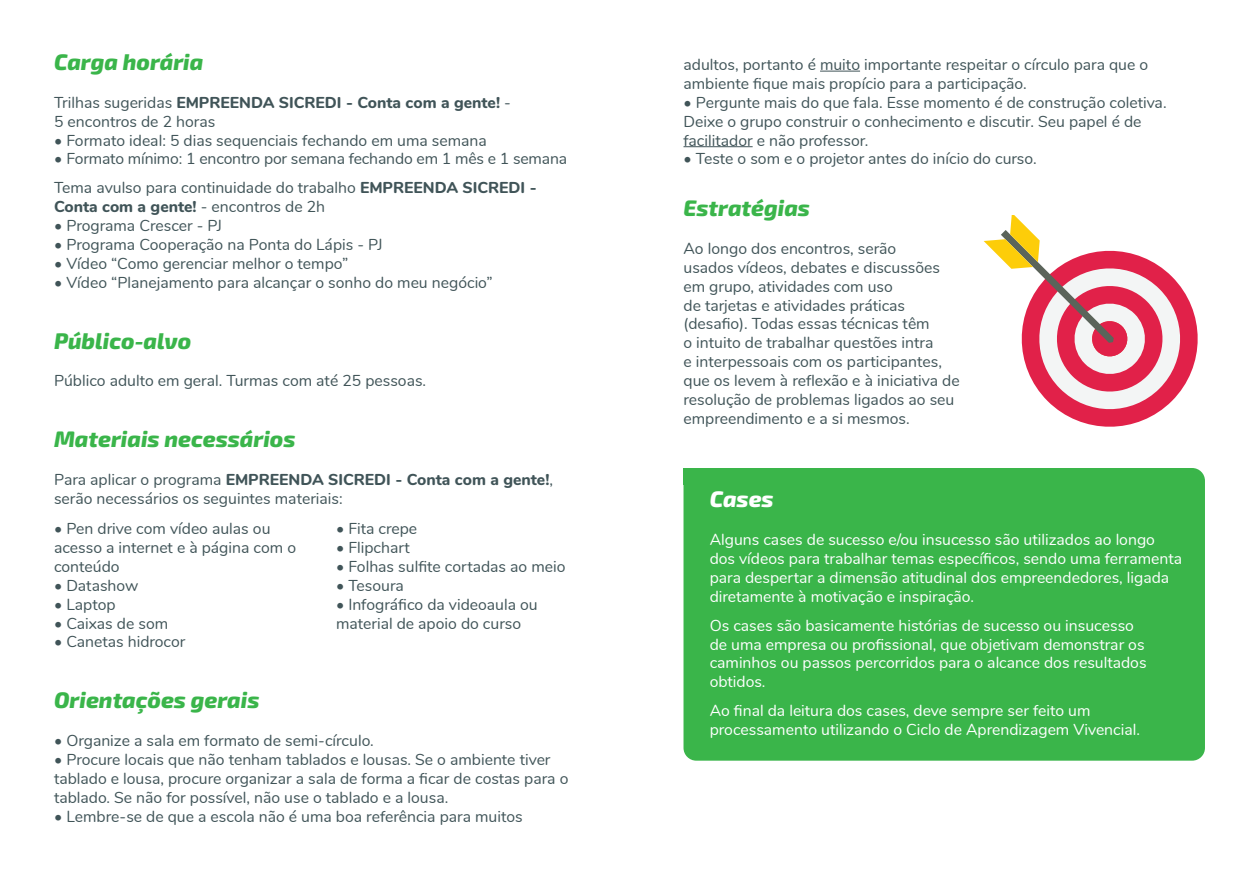
<style>
.page{position:relative;width:1259px;height:893px;background:#fff}
.page>*{position:absolute;margin:0;border:0;box-sizing:border-box;transform-origin:0 0}
.t1{font:italic 800 22.5px "Exo 2.0";color:#3ab54a}
.t2{font:italic 800 22.5px "Exo 2.0";color:#fff}
.t3{font:15.75px/18.9px "Nunito";color:#405458}
.t4{font:15.75px/18.9px "Nunito";color:#fff}
.t5{font:800 15.75px "Nunito";color:#405458}
.s1{font-weight:800}
.s2{font-weight:400}
</style>
<div class="page">
<div style="left:683px;top:468px;width:522px;height:293px;background:#3ab54a;border-radius:13px"></div>
<div style="left:683px;top:468px;width:16px;height:16px;background:#3ab54a"></div>
<svg style="left:983px;top:215px;width:214px;height:212px"></svg>
<hr style="left:820px;top:71px;width:40px;height:1px;background:#405458">
<hr style="left:683px;top:146px;width:69px;height:1px;background:#405458">
<h1 class="t1" style="left:54px;top:48px;width:151px">Carga horária</h1>
<p class="t3" style="left:54px;top:92px;width:458px">Trilhas sugeridas <span class="s1">EMPREENDA SICREDI - Conta com a gente!</span> -<br>5 encontros de 2 horas</p>
<p class="t3" style="left:54px;top:130px;width:434px">• Formato ideal: 5 dias sequenciais fechando em uma semana</p>
<p class="t3" style="left:54px;top:144px;width:515px;line-height:28.8px">• Formato mínimo: 1 encontro por semana fechando em 1 mês e 1 semana<br>Tema avulso para continuidade do trabalho <span class="s1">EMPREENDA SICREDI -</span></p>
<p class="t5" style="left:54px;top:195px;width:273px">Conta com a gente! <span class="s2">- encontros de 2h</span></p>
<p class="t3" style="left:54px;top:215px;width:169px">• Programa Crescer - PJ</p>
<p class="t3" style="left:54px;top:234px;width:330px">• Programa Cooperação na Ponta do Lápis - PJ</p>
<p class="t3" style="left:54px;top:253px;width:296px">• Vídeo “Como gerenciar melhor o tempo”</p>
<p class="t3" style="left:54px;top:272px;width:440px">• Vídeo “Planejamento para alcançar o sonho do meu negócio”</p>
<h1 class="t1" style="left:54px;top:327px;width:139px">Público-alvo</h1>
<p class="t3" style="left:54px;top:371px;width:373px">Público adulto em geral. Turmas com até 25 pessoas.</p>
<h1 class="t1" style="left:54px;top:426px;width:243px">Materiais necessários</h1>
<p class="t3" style="left:54px;top:469px;width:500px">Para aplicar o programa <span class="s1">EMPREENDA SICREDI - Conta com a gente!</span>, serão necessários os seguintes materiais:</p>
<p class="t3" style="left:54px;top:518px;width:243px">• Pen drive com vídeo aulas ou acesso a internet e à página com o conteúdo</p>
<p class="t3" style="left:54px;top:575px;width:86px">• Datashow</p>
<p class="t3" style="left:54px;top:594px;width:63px">• Laptop</p>
<p class="t3" style="left:54px;top:613px;width:116px">• Caixas de som</p>
<p class="t3" style="left:54px;top:632px;width:133px">• Canetas hidrocor</p>
<p class="t3" style="left:336px;top:518px;width:83px">• Fita crepe</p>
<p class="t3" style="left:336px;top:537px;width:75px">• Flipchart</p>
<p class="t3" style="left:336px;top:556px;width:231px">• Folhas sulfite cortadas ao meio</p>
<p class="t3" style="left:336px;top:575px;width:69px">• Tesoura</p>
<p class="t3" style="left:336px;top:594px;width:203px">• Infográfico da videoaula ou material de apoio do curso</p>
<h1 class="t1" style="left:54px;top:686px;width:207px">Orientações gerais</h1>
<p class="t3" style="left:54px;top:730px;width:321px">• Organize a sala em formato de semi-círculo.</p>
<p class="t3" style="left:54px;top:749px;width:516px">• Procure locais que não tenham tablados e lousas. Se o ambiente tiver tablado e lousa, procure organizar a sala de forma a ficar de costas para o tablado. Se não for possível, não use o tablado e a lousa.</p>
<p class="t3" style="left:54px;top:806px;width:470px">• Lembre-se de que a escola não é uma boa referência para muitos</p>
<p class="t3" style="left:683px;top:54px;width:466px">adultos, portanto é muito importante respeitar o círculo para que o ambiente fique mais propício para a participação.</p>
<p class="t3" style="left:683px;top:92px;width:484px">• Pergunte mais do que fala. Esse momento é de construção coletiva.<br>Deixe o grupo construir o conhecimento e discutir. Seu papel é de facilitador e não professor.</p>
<p class="t3" style="left:683px;top:149px;width:355px">• Teste o som e o projetor antes do início do curso.</p>
<h1 class="t1" style="left:683px;top:194px;width:128px">Estratégias</h1>
<p class="t3" style="left:683px;top:238px;width:278px">Ao longo dos encontros, serão<br>usados vídeos, debates e discussões em grupo, atividades com uso<br>de tarjetas e atividades práticas (desafio). Todas essas técnicas têm<br>o intuito de trabalhar questões intra<br>e interpessoais com os participantes, que os levem à reflexão e à iniciativa de resolução de problemas ligados ao seu empreendimento e a si mesmos.</p>
<h1 class="t2" style="left:709px;top:486px;width:66px">Cases</h1>
<p class="t4" style="left:709px;top:529px;width:474px">Alguns cases de sucesso e/ou insucesso são utilizados ao longo dos vídeos para trabalhar temas específicos, sendo uma ferramenta para despertar a dimensão atitudinal dos empreendedores, ligada diretamente à motivação e inspiração.</p>
<p class="t4" style="left:709px;top:615px;width:438px">Os cases são basicamente histórias de sucesso ou insucesso de uma empresa ou profissional, que objetivam demonstrar os caminhos ou passos percorridos para o alcance dos resultados obtidos.</p>
<p class="t4" style="left:709px;top:700px;width:432px">Ao final da leitura dos cases, deve sempre ser feito um processamento utilizando o Ciclo de Aprendizagem Vivencial.</p>
</div>
